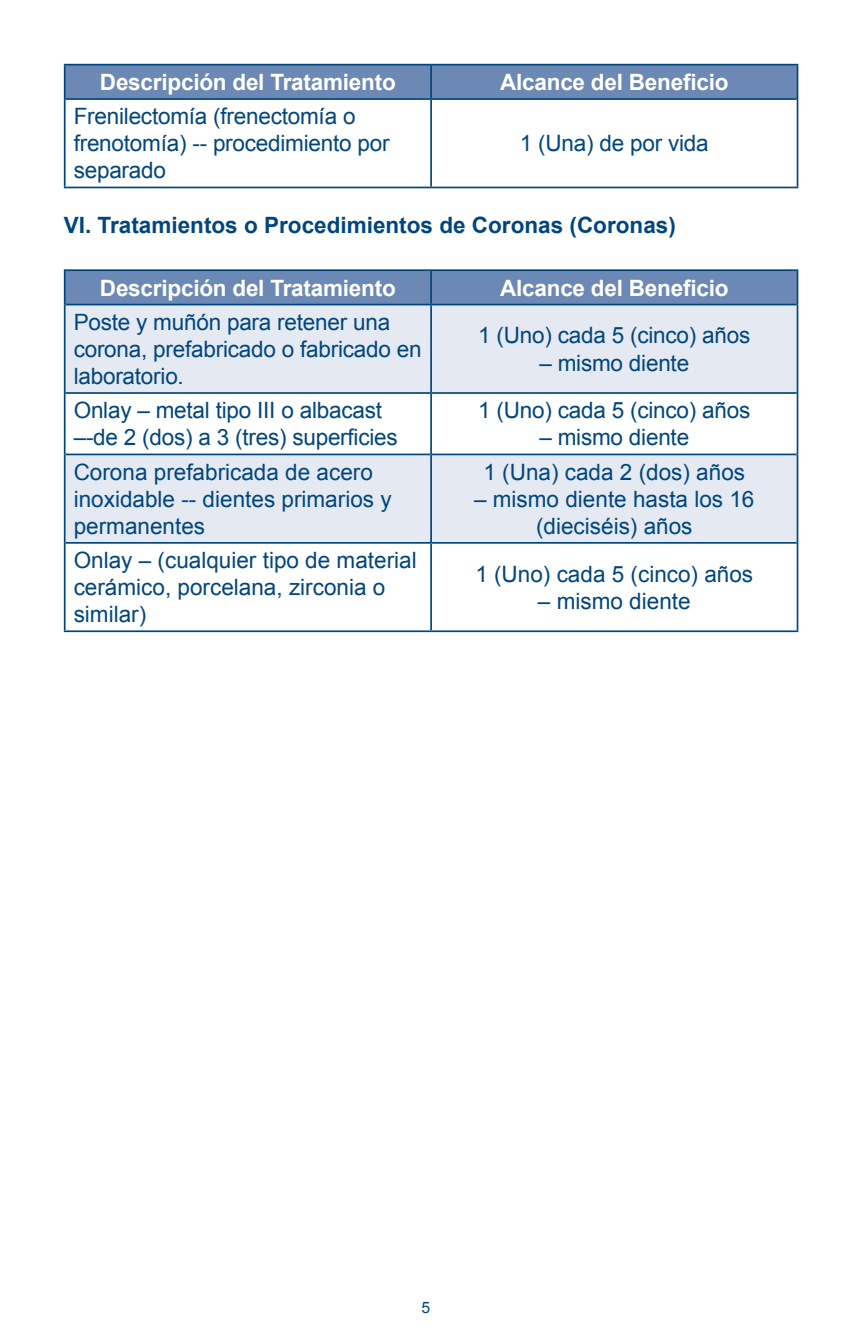
<style>
.page{position:relative;width:862px;height:1340px;background:#fff}
.page>*{position:absolute;margin:0;border:0;box-sizing:border-box;transform-origin:0 0}
.numeros{font:22.5px/27px "Arial";letter-spacing:-.01em;color:#00467e}
.numeros-2{font:700 22.5px "Arial";letter-spacing:-.01em;color:#fff}
.texto{font:700 22.5px "Arial";color:#00467e}
.t1{font:15.75px "Arial";color:#00467e}
</style>
<div class="page">
<div style="left:65px;top:65px;width:731px;height:33px;background:#6b89b4"></div>
<hr style="left:64px;top:65px;width:1px;height:34px;background:#00467e">
<hr style="left:64px;top:64px;width:367px;height:1px;background:#00467e">
<hr style="left:65px;top:98px;width:365px;height:2px;background:#00467e">
<hr style="left:431px;top:64px;width:366px;height:1px;background:#00467e">
<hr style="left:431px;top:98px;width:365px;height:2px;background:#00467e">
<hr style="left:430px;top:65px;width:1px;height:34px;background:#00467e">
<hr style="left:796px;top:65px;width:1px;height:34px;background:#00467e">
<hr style="left:64px;top:99px;width:1px;height:88px;background:#00467e">
<hr style="left:430px;top:99px;width:1px;height:88px;background:#00467e">
<hr style="left:796px;top:99px;width:1px;height:88px;background:#00467e">
<hr style="left:64px;top:187px;width:367px;height:1px;background:#00467e">
<hr style="left:431px;top:187px;width:366px;height:1px;background:#00467e">
<div style="left:65px;top:271px;width:731px;height:33px;background:#6b89b4"></div>
<svg style="left:65px;top:305px;width:731px;height:237px;fill:#e5e9f2"></svg>
<hr style="left:64px;top:271px;width:1px;height:33px;background:#00467e">
<hr style="left:64px;top:454px;width:1px;height:89px;background:#00467e">
<hr style="left:64px;top:269px;width:367px;height:2px;background:#00467e">
<hr style="left:65px;top:453px;width:365px;height:2px;background:#00467e">
<hr style="left:431px;top:269px;width:366px;height:2px;background:#00467e">
<hr style="left:431px;top:453px;width:365px;height:2px;background:#00467e">
<hr style="left:430px;top:271px;width:1px;height:33px;background:#00467e">
<hr style="left:430px;top:454px;width:1px;height:88px;background:#00467e">
<hr style="left:796px;top:271px;width:1px;height:33px;background:#00467e">
<hr style="left:796px;top:454px;width:1px;height:89px;background:#00467e">
<hr style="left:65px;top:542px;width:366px;height:1px;background:#00467e">
<hr style="left:431px;top:542px;width:365px;height:1px;background:#00467e">
<hr style="left:64px;top:304px;width:1px;height:89px;background:#00467e">
<hr style="left:65px;top:304px;width:366px;height:1px;background:#00467e">
<hr style="left:431px;top:304px;width:365px;height:1px;background:#00467e">
<hr style="left:430px;top:305px;width:1px;height:87px;background:#00467e">
<hr style="left:796px;top:304px;width:1px;height:89px;background:#00467e">
<hr style="left:64px;top:393px;width:1px;height:61px;background:#00467e">
<hr style="left:64px;top:543px;width:1px;height:87px;background:#00467e">
<hr style="left:65px;top:392px;width:366px;height:2px;background:#00467e">
<hr style="left:431px;top:392px;width:365px;height:2px;background:#00467e">
<hr style="left:430px;top:394px;width:1px;height:60px;background:#00467e">
<hr style="left:430px;top:543px;width:1px;height:87px;background:#00467e">
<hr style="left:796px;top:393px;width:1px;height:61px;background:#00467e">
<hr style="left:796px;top:543px;width:1px;height:87px;background:#00467e">
<hr style="left:64px;top:630px;width:367px;height:2px;background:#00467e">
<hr style="left:431px;top:630px;width:366px;height:2px;background:#00467e">
<p class="numeros-2" style="left:100px;top:67px;width:297px">Descripción del Tratamiento</p>
<p class="numeros-2" style="left:500px;top:67px;width:230px">Alcance del Beneficio</p>
<p class="numeros" style="left:74px;top:103px;width:317px">Frenilectomía (frenectomía o frenotomía) -- procedimiento por separado</p>
<p class="numeros" style="left:519px;top:130px;width:190px">1 (Una) de por vida</p>
<p class="texto" style="left:64px;top:211px;width:613px">VI. Tratamientos o Procedimientos de Coronas (Coronas)</p>
<p class="numeros-2" style="left:100px;top:273px;width:297px">Descripción del Tratamiento</p>
<p class="numeros-2" style="left:500px;top:273px;width:230px">Alcance del Beneficio</p>
<p class="numeros" style="left:74px;top:309px;width:349px">Poste y muñón para retener una corona, prefabricado o fabricado en laboratorio.</p>
<p class="numeros" style="left:478px;top:322px;width:273px">1 (Uno) cada 5 (cinco) años</p>
<p class="numeros" style="left:539px;top:349px;width:151px">– mismo diente</p>
<p class="numeros" style="left:74px;top:397px;width:325px">Onlay – metal tipo III o albacast –-de 2 (dos) a 3 (tres) superficies</p>
<p class="numeros" style="left:478px;top:397px;width:273px">1 (Uno) cada 5 (cinco) años</p>
<p class="numeros" style="left:539px;top:424px;width:151px">– mismo diente</p>
<p class="numeros" style="left:74px;top:458px;width:319px">Corona prefabricada de acero inoxidable -- dientes primarios y permanentes</p>
<p class="numeros" style="left:483px;top:458px;width:263px">1 (Una) cada 2 (dos) años</p>
<p class="numeros" style="left:474px;top:485px;width:282px;text-align:center">– mismo diente hasta los 16 (dieciséis) años</p>
<p class="numeros" style="left:74px;top:547px;width:344px">Onlay – (cualquier tipo de material cerámico, porcelana, zirconia o similar)</p>
<p class="numeros" style="left:475px;top:560px;width:279px">1 (Uno) cada 5 (cinco) años</p>
<p class="numeros" style="left:537px;top:587px;width:154px">– mismo diente</p>
<p class="t1" style="left:421px;top:1297px;width:10px">5</p>
</div>
